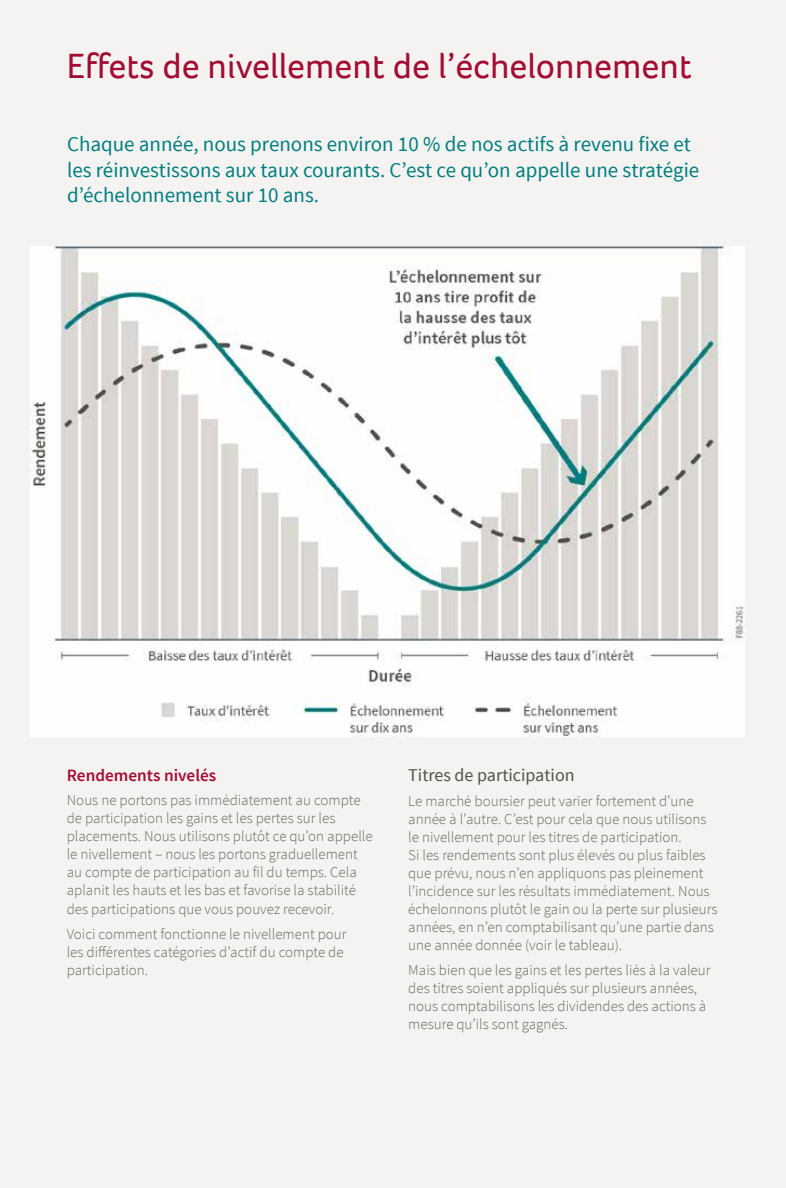
<style>
.page{position:relative;width:786px;height:1188px;background:#f4f3f1}
.page>*{position:absolute;margin:0;border:0;box-sizing:border-box;transform-origin:0 0}
.t1{font:36px "Foco";color:#a30c33}
.t2{font:21px/25.5px "Source Sans Pro";color:#007e7f}
.t3{font:18px "Source Sans Pro";color:#51524a}
.t4{font:600 17.25px "Source Sans Pro";color:#a30c33}
.t5{font:300 15px/18px "Source Sans Pro";color:#6b6961}
</style>
<div class="page">
<img style="left:30px;top:247px;width:714px;height:490px">
<h1 class="t1" style="left:67px;top:42px;width:626px">Effets de nivellement de l’échelonnement</h1>
<h2 class="t2" style="left:67px;top:132px;width:633px">Chaque année, nous prenons environ 10 % de nos actifs à revenu fixe et les réinvestissons aux taux courants. C’est ce qu’on appelle une stratégie d’échelonnement sur 10 ans.</h2>
<p class="t4" style="left:67px;top:764px;width:151px">Rendements nivelés</p>
<p class="t5" style="left:67px;top:791px;width:307px">Nous ne portons pas immédiatement au compte de participation les gains et les pertes sur les placements. Nous utilisons plutôt ce qu’on appelle le nivellement – nous les portons graduellement au compte de participation au fil du temps. Cela aplanit les hauts et les bas et favorise la stabilité des participations que vous pouvez recevoir.</p>
<p class="t5" style="left:67px;top:925px;width:281px">Voici comment fonctionne le nivellement pour les différentes catégories d’actif du compte de participation.</p>
<p class="t3" style="left:408px;top:764px;width:168px">Titres de participation</p>
<p class="t5" style="left:408px;top:792px;width:311px">Le marché boursier peut varier fortement d’une année à l’autre. C’est pour cela que nous utilisons le nivellement pour les titres de participation.<br>Si les rendements sont plus élevés ou plus faibles que prévu, nous n’en appliquons pas pleinement l’incidence sur les résultats immédiatement. Nous échelonnons plutôt le gain ou la perte sur plusieurs années, en n’en comptabilisant qu’une partie dans une année donnée (voir le tableau).</p>
<p class="t5" style="left:408px;top:961px;width:304px">Mais bien que les gains et les pertes liés à la valeur des titres soient appliqués sur plusieurs années, nous comptabilisons les dividendes des actions à mesure qu’ils sont gagnés.</p>
</div>
